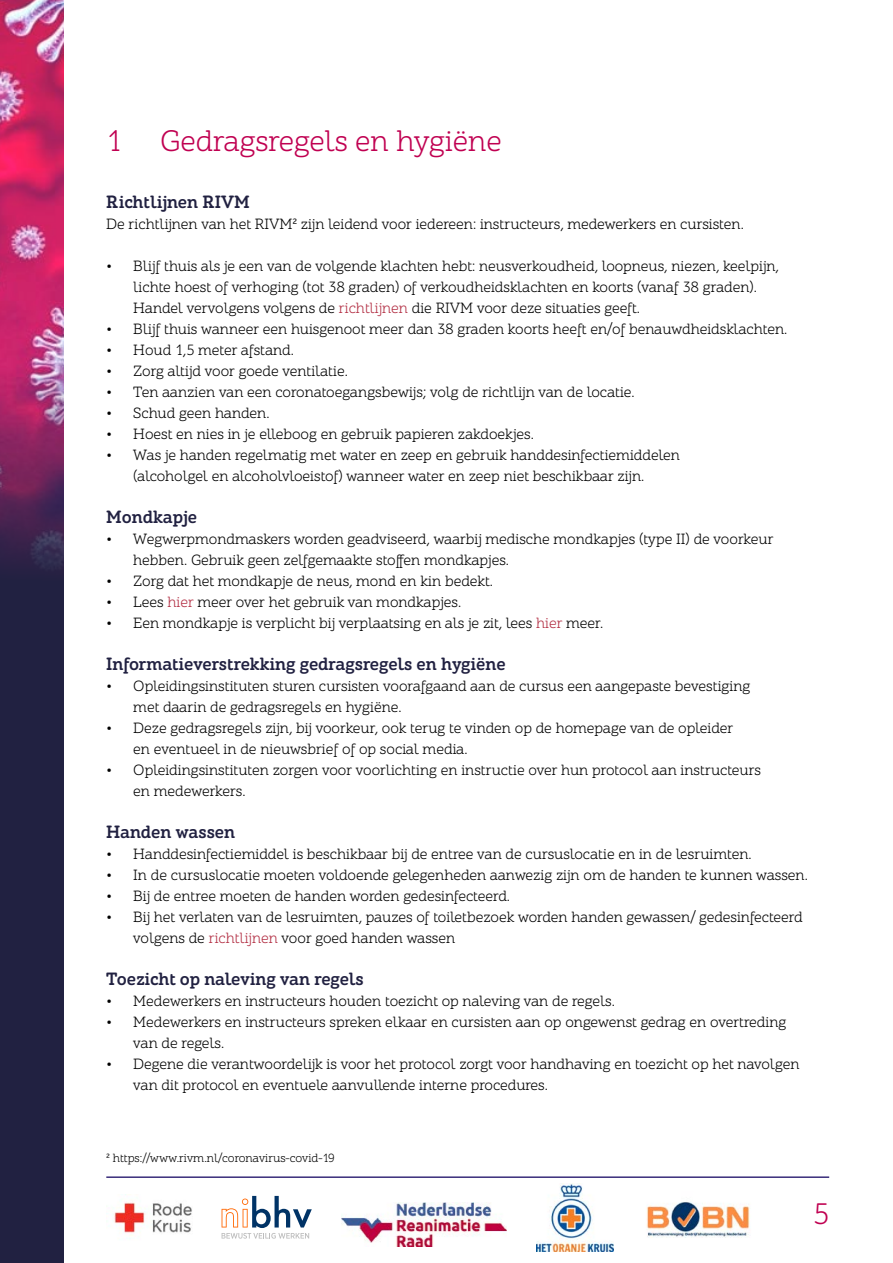
<style>
.page{position:relative;width:893px;height:1263px;background:#fff}
.page>*{position:absolute;margin:0;border:0;box-sizing:border-box;transform-origin:0 0}
.t1{font:30px "ALS Schlangeslab";color:#c00051}
.t2{font:700 18px "ALS Schlangeslab";color:#212141}
.t3{font:15px/21px "ALS Schlangeslab";color:#000}
.t4{font:12px "ALS Schlangeslab";color:#000}
.s1{color:#b22e43}
</style>
<div class="page">
<div style="left:0;top:0;width:64px;height:1263px;background:#212141"></div>
<img style="left:0;top:0;width:64px;height:570px">
<hr style="left:106px;top:1176px;width:723px;height:2px;background:#392d7a">
<svg style="left:222px;top:1196px;width:90px;height:42px"></svg>
<img style="left:646px;top:1202px;width:104px;height:36px">
<img style="left:342px;top:1202px;width:165px;height:44px">
<img style="left:536px;top:1183px;width:77px;height:68px">
<img style="left:114px;top:1194px;width:78px;height:45px">
<h1 class="t1" style="left:106px;top:123px;width:397px">1 Gedragsregels en hygiëne</h1>
<p class="t2" style="left:106px;top:191px;width:145px">Richtlijnen RIVM</p>
<p class="t3" style="left:106px;top:214px;width:639px">De richtlijnen van het RIVM² zijn leidend voor iedereen: instructeurs, medewerkers en cursisten.</p>
<p class="t3" style="left:133px;top:256px;width:647px;text-indent:-27px">• Blijf thuis als je een van de volgende klachten hebt: neusverkoudheid, loopneus, niezen, keelpijn, lichte hoest of verhoging (tot 38 graden) of verkoudheidsklachten en koorts (vanaf 38 graden).<br>Handel vervolgens volgens de <span class="s1">richtlijnen</span> die RIVM voor deze situaties geeft.</p>
<p class="t3" style="left:106px;top:319px;width:683px">• Blijf thuis wanneer een huisgenoot meer dan 38 graden koorts heeft en/of benauwdheidsklachten.</p>
<p class="t3" style="left:106px;top:340px;width:189px">• Houd 1,5 meter afstand.</p>
<p class="t3" style="left:106px;top:361px;width:243px">• Zorg altijd voor goede ventilatie.</p>
<p class="t3" style="left:106px;top:382px;width:530px">• Ten aanzien van een coronatoegangsbewijs; volg de richtlijn van de locatie.</p>
<p class="t3" style="left:106px;top:403px;width:165px">• Schud geen handen.</p>
<p class="t3" style="left:106px;top:424px;width:429px">• Hoest en nies in je elleboog en gebruik papieren zakdoekjes.</p>
<p class="t3" style="left:106px;top:445px;width:575px;text-align:center">• Was je handen regelmatig met water en zeep en gebruik handdesinfectiemiddelen (alcoholgel en alcoholvloeistof) wanneer water en zeep niet beschikbaar zijn.</p>
<p class="t2" style="left:106px;top:506px;width:92px">Mondkapje</p>
<p class="t3" style="left:133px;top:529px;width:641px;text-indent:-27px">• Wegwerpmondmaskers worden geadviseerd, waarbij medische mondkapjes (type II) de voorkeur hebben. Gebruik geen zelfgemaakte stoffen mondkapjes.</p>
<p class="t3" style="left:106px;top:571px;width:388px">• Zorg dat het mondkapje de neus, mond en kin bedekt.</p>
<p class="t3" style="left:106px;top:592px;width:356px">• Lees <span class="s1">hier</span> meer over het gebruik van mondkapjes.</p>
<p class="t3" style="left:106px;top:613px;width:499px">• Een mondkapje is verplicht bij verplaatsing en als je zit, lees <span class="s1">hier</span> meer.</p>
<p class="t2" style="left:106px;top:653px;width:401px">Informatieverstrekking gedragsregels en hygiëne</p>
<p class="t3" style="left:133px;top:676px;width:619px;text-indent:-27px">• Opleidingsinstituten sturen cursisten voorafgaand aan de cursus een aangepaste bevestiging met daarin de gedragsregels en hygiëne.</p>
<p class="t3" style="left:133px;top:718px;width:601px;text-indent:-27px">• Deze gedragsregels zijn, bij voorkeur, ook terug te vinden op de homepage van de opleider en eventueel in de nieuwsbrief of op social media.</p>
<p class="t3" style="left:133px;top:760px;width:629px;text-indent:-27px">• Opleidingsinstituten zorgen voor voorlichting en instructie over hun protocol aan instructeurs en medewerkers.</p>
<p class="t2" style="left:106px;top:821px;width:130px">Handen wassen</p>
<p class="t3" style="left:106px;top:844px;width:647px">• Handdesinfectiemiddel is beschikbaar bij de entree van de cursuslocatie en in de lesruimten.</p>
<p class="t3" style="left:106px;top:865px;width:703px">• In de cursuslocatie moeten voldoende gelegenheden aanwezig zijn om de handen te kunnen wassen.</p>
<p class="t3" style="left:106px;top:886px;width:405px">• Bij de entree moeten de handen worden gedesinfecteerd.</p>
<p class="t3" style="left:133px;top:907px;width:671px;text-indent:-27px">• Bij het verlaten van de lesruimten, pauzes of toiletbezoek worden handen gewassen/ gedesinfecteerd volgens de <span class="s1">richtlijnen</span> voor goed handen wassen</p>
<p class="t2" style="left:106px;top:968px;width:259px">Toezicht op naleving van regels</p>
<p class="t3" style="left:106px;top:991px;width:510px">• Medewerkers en instructeurs houden toezicht op naleving van de regels.</p>
<p class="t3" style="left:133px;top:1012px;width:655px;text-indent:-27px">• Medewerkers en instructeurs spreken elkaar en cursisten aan op ongewenst gedrag en overtreding van de regels.</p>
<p class="t3" style="left:133px;top:1054px;width:668px;text-indent:-27px">• Degene die verantwoordelijk is voor het protocol zorgt voor handhaving en toezicht op het navolgen van dit protocol en eventuele aanvullende interne procedures.</p>
<p class="t4" style="left:106px;top:1151px;width:230px">² https://www.rivm.nl/coronavirus-covid-19</p>
<h1 class="t1" style="left:812px;top:1196px;width:18px">5</h1>
</div>
